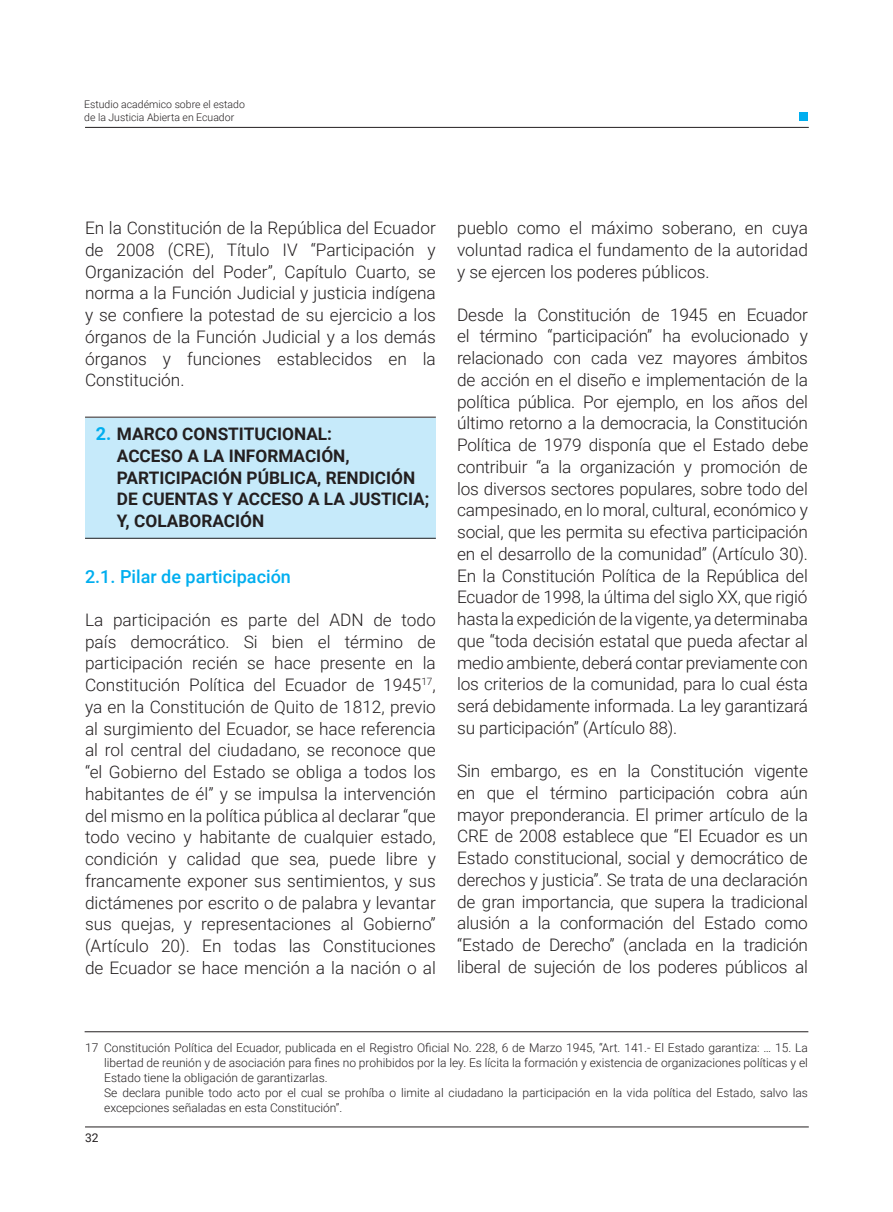
<style>
.page{position:relative;width:893px;height:1212px;background:#fff}
.page>*{position:absolute;margin:0;border:0;box-sizing:border-box;transform-origin:0 0}
.t1{font:500 18px "Roboto";color:#00aeef}
.t2{font:300 17.25px/21.8px "Roboto";color:#231f20;text-align:justify}
.t3{font:700 17.25px/21.8px "Roboto";color:#231f20}
.t4{font:300 12px/15px "Roboto";color:#231f20}
.t5{font:12px "Roboto";color:#231f20}
.t6{font:300 10.5px/12.6px "Roboto";color:#231f20}
.s1{font-size:18px;color:#00aeef}
</style>
<div class="page">
<div style="left:85px;top:418px;width:351px;height:120px;background:#c6eafa"></div>
<hr style="left:85px;top:1127px;width:724px;height:1px;background:#231f20">
<hr style="left:85px;top:127px;width:724px;height:1px;background:#231f20">
<div style="left:799px;top:112px;width:9px;height:9px;background:#00aeef"></div>
<hr style="left:85px;top:417px;width:351px;height:1px;background:#231f20">
<hr style="left:85px;top:538px;width:351px;height:1px;background:#231f20">
<hr style="left:85px;top:1031px;width:723px;height:1px;background:#231f20">
<p class="t6" style="left:84px;top:98px;width:162px">Estudio académico sobre el estado de la Justicia Abierta en Ecuador</p>
<p class="t2" style="left:85px;top:217px;width:352px">En la Constitución de la República del Ecuador de 2008 (CRE), Título IV “Participación y Organización del Poder”, Capítulo Cuarto, se norma a la Función Judicial y justicia indígena y se confiere la potestad de su ejercicio a los órganos de la Función Judicial y a los demás órganos y funciones establecidos en la Constitución.</p>
<p class="t3" style="left:117px;top:423px;width:314px;text-indent:-21px"><span class="s1">2.</span> MARCO CONSTITUCIONAL:<br>ACCESO A LA INFORMACIÓN,<br>PARTICIPACIÓN PÚBLICA, RENDICIÓN<br>DE CUENTAS Y ACCESO A LA JUSTICIA;<br>Y, COLABORACIÓN</p>
<p class="t1" style="left:85px;top:566px;width:207px">2.1. Pilar de participación</p>
<p class="t2" style="left:85px;top:609px;width:352px">La participación es parte del ADN de todo país democrático. Si bien el término de participación recién se hace presente en la Constitución Política del Ecuador de 1945<sup>17</sup>, ya en la Constitución de Quito de 1812, previo al surgimiento del Ecuador, se hace referencia al rol central del ciudadano, se reconoce que “el Gobierno del Estado se obliga a todos los habitantes de él” y se impulsa la intervención del mismo en la política pública al declarar “que todo vecino y habitante de cualquier estado, condición y calidad que sea, puede libre y francamente exponer sus sentimientos, y sus dictámenes por escrito o de palabra y levantar sus quejas, y representaciones al Gobierno” (Artículo 20). En todas las Constituciones de Ecuador se hace mención a la nación o al</p>
<p class="t2" style="left:457px;top:217px;width:352px">pueblo como el máximo soberano, en cuya voluntad radica el fundamento de la autoridad y se ejercen los poderes públicos.</p>
<p class="t2" style="left:457px;top:304px;width:353px">Desde la Constitución de 1945 en Ecuador el término “participación” ha evolucionado y relacionado con cada vez mayores ámbitos de acción en el diseño e implementación de la política pública. Por ejemplo, en los años del último retorno a la democracia, la Constitución Política de 1979 disponía que el Estado debe contribuir “a la organización y promoción de los diversos sectores populares, sobre todo del campesinado, en lo moral, cultural, económico y social, que les permita su efectiva participación en el desarrollo de la comunidad” (Artículo 30).<br>En la Constitución Política de la República del Ecuador de 1998, la última del siglo XX, que rigió hasta la expedición de la vigente, ya determinaba que “toda decisión estatal que pueda afectar al medio ambiente, deberá contar previamente con los criterios de la comunidad, para lo cual ésta será debidamente informada. La ley garantizará su participación” (Artículo 88).</p>
<p class="t2" style="left:457px;top:760px;width:352px">Sin embargo, es en la Constitución vigente en que el término participación cobra aún mayor preponderancia. El primer artículo de la CRE de 2008 establece que “El Ecuador es un Estado constitucional, social y democrático de derechos y justicia”. Se trata de una declaración de gran importancia, que supera la tradicional alusión a la conformación del Estado como “Estado de Derecho” (anclada en la tradición liberal de sujeción de los poderes públicos al</p>
<p class="t4" style="left:104px;top:1040px;width:705px;text-indent:-19px">17 Constitución Política del Ecuador, publicada en el Registro Oficial No. 228, 6 de Marzo 1945, “Art. 141.- El Estado garantiza: … 15. La libertad de reunión y de asociación para fines no prohibidos por la ley. Es lícita la formación y existencia de organizaciones políticas y el Estado tiene la obligación de garantizarlas.<br>Se declara punible todo acto por el cual se prohíba o limite al ciudadano la participación en la vida política del Estado, salvo las excepciones señaladas en esta Constitución”.</p>
<p class="t5" style="left:85px;top:1131px;width:15px">32</p>
</div>
